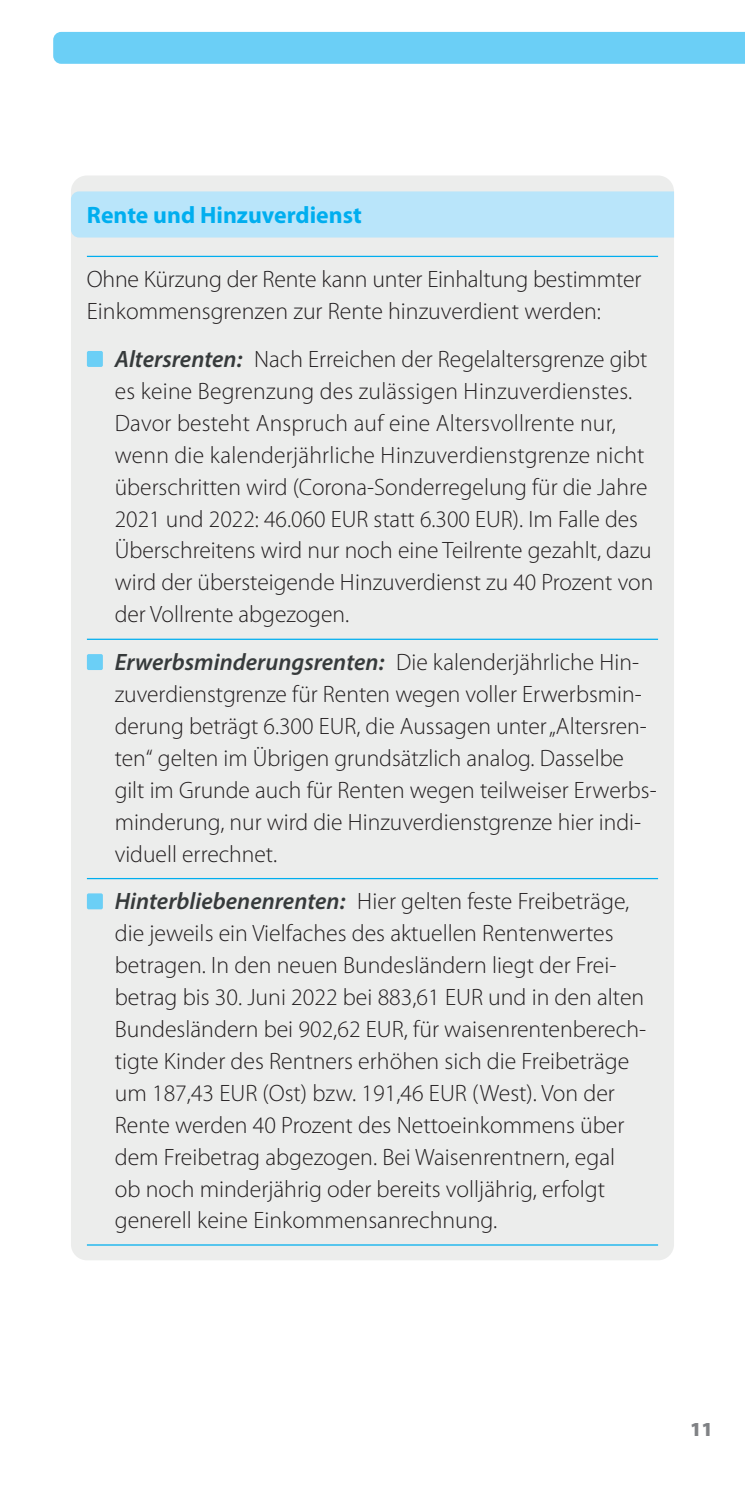
<style>
.page{position:relative;width:745px;height:1489px;background:#fff}
.page>*{position:absolute;margin:0;border:0;box-sizing:border-box;transform-origin:0 0}
.t1{font:300 23.75px/32px "Myriad Pro";color:#231f20}
.t2{font:700 23.75px "Myriad Pro";color:#00aeef}
.t3{font:900 20px "Myriad Pro";color:#808285}
.s1{font-weight:600;font-style:italic;color:#363a3b}
</style>
<div class="page">
<div style="left:53px;top:32px;width:691px;height:32px;background:#6bcff6"></div>
<div style="left:71px;top:175px;width:602px;height:1085px;background:#ecedec;border-radius:16px"></div>
<div style="left:71px;top:191px;width:602px;height:46px;background:#b9e5fa"></div>
<hr style="left:87px;top:256px;width:570px;height:1px;background:#00aeef">
<hr style="left:87px;top:638px;width:570px;height:2px;background:#00aeef">
<hr style="left:87px;top:877px;width:570px;height:2px;background:#00aeef">
<hr style="left:87px;top:1244px;width:570px;height:1px;background:#00aeef">
<div style="left:87px;top:351px;width:16px;height:16px;background:#6bcff6;border-radius:2px"></div>
<div style="left:87px;top:654px;width:16px;height:16px;background:#6bcff6;border-radius:2px"></div>
<div style="left:87px;top:893px;width:16px;height:16px;background:#6bcff6;border-radius:2px"></div>
<p class="t2" style="left:87px;top:202px;width:276px">Rente und Hinzuverdienst</p>
<p class="t1" style="left:87px;top:263px;width:555px">Ohne Kürzung der Rente kann unter Einhaltung bestimmter<br>Einkommensgrenzen zur Rente hinzuverdient werden:</p>
<p class="t1" style="left:115px;top:343px;width:539px"><span class="s1">Altersrenten:</span> Nach Erreichen der Regelaltersgrenze gibt es keine Begrenzung des zulässigen Hinzuverdienstes.<br>Davor besteht Anspruch auf eine Altersvollrente nur, wenn die kalenderjährliche Hinzuverdienstgrenze nicht überschritten wird (Corona-Sonderregelung für die Jahre 2021 und 2022: 46.060 EUR statt 6.300 EUR). Im Falle des Überschreitens wird nur noch eine Teilrente gezahlt, dazu wird der übersteigende Hinzuverdienst zu 40 Prozent von der Vollrente abgezogen.</p>
<p class="t1" style="left:115px;top:646px;width:541px"><span class="s1">Erwerbsminderungsrenten:</span> Die kalenderjährliche Hin&shy;zuverdienstgrenze für Renten wegen voller Erwerbsmin&shy;derung beträgt 6.300 EUR, die Aussagen unter „Altersren&shy;ten“ gelten im Übrigen grundsätzlich analog. Dasselbe gilt im Grunde auch für Renten wegen teilweiser Erwerbs&shy;minderung, nur wird die Hinzuverdienstgrenze hier indi&shy;viduell errechnet.</p>
<p class="t1" style="left:115px;top:885px;width:532px"><span class="s1">Hinterbliebenenrenten:</span> Hier gelten feste Freibeträge, die jeweils ein Vielfaches des aktuellen Rentenwertes betragen. In den neuen Bundesländern liegt der Frei&shy;betrag bis 30. Juni 2022 bei 883,61 EUR und in den alten Bundesländern bei 902,62 EUR, für waisenrentenberech&shy;tigte Kinder des Rentners erhöhen sich die Freibeträge um 187,43 EUR (Ost) bzw. 191,46 EUR (West). Von der Rente werden 40 Prozent des Nettoeinkommens über dem Freibetrag abgezogen. Bei Waisenrentnern, egal ob noch minderjährig oder bereits volljährig, erfolgt generell keine Einkommensanrechnung.</p>
<p class="t3" style="left:689px;top:1417px;width:24px">11</p>
</div>
